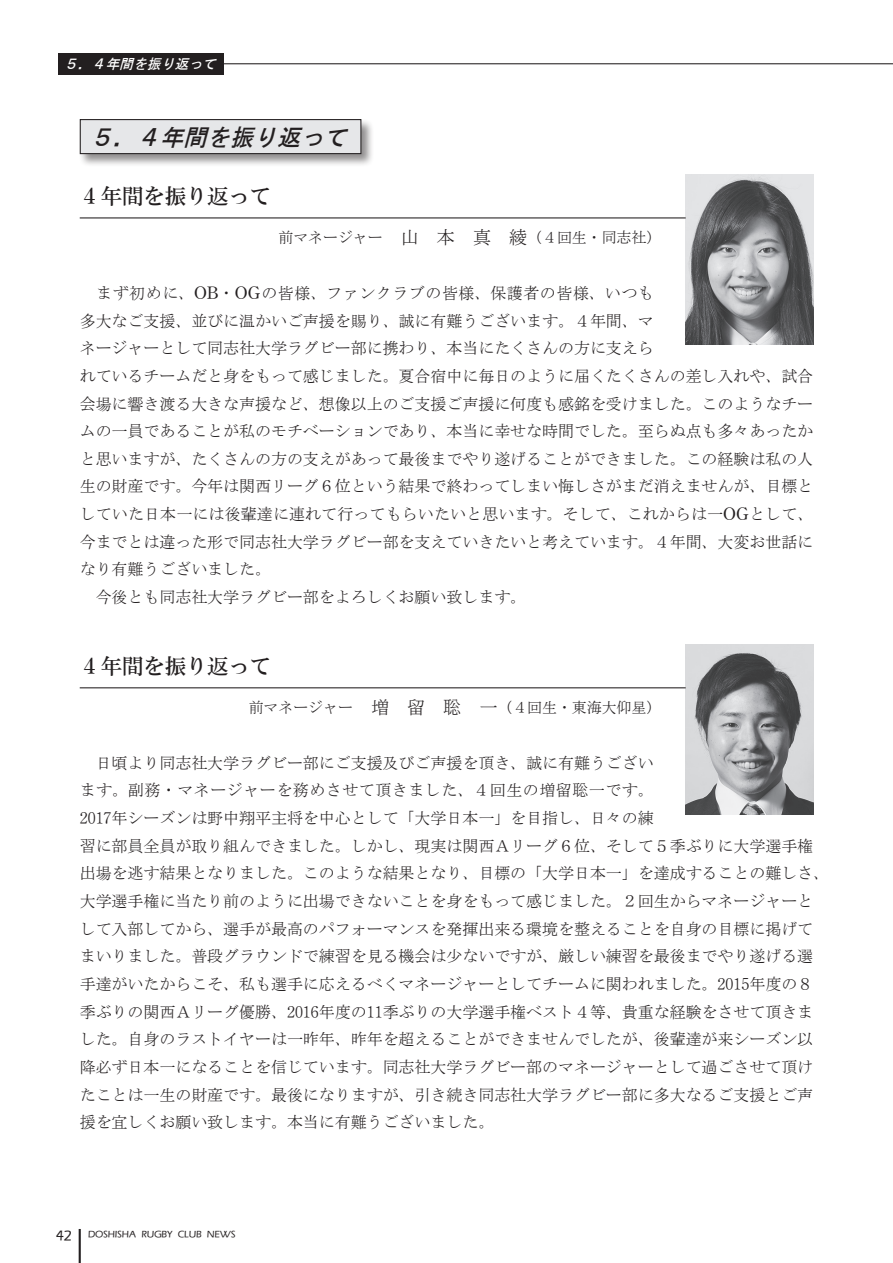
<style>
.page{position:relative;width:893px;height:1263px;background:#fff}
.page>*{position:absolute;margin:0;border:0;box-sizing:border-box;transform-origin:0 0}
.t1{font:italic 23.4px "Rg Gothic Bd 90 ms RKSJ H";color:#231f20}
.見出し{font:21.3px "Rg H Mincho Bd 90 ms RKSJ H";color:#231f20}
.本文{font:15.9px/27.6px "Rg H Mincho Lt 90 ms RKSJ H";color:#231f20}
.氏名_肩書{font:14.85px "Rg H Mincho Lt 90 ms RKSJ H";color:#231f20}
.t2{font:italic 13.8px "Rg Gothic Bd 90 ms RKSJ H";color:#fff}
.t3{font:10.65px "RFITC Eras Md";color:#231f20}
.s1{font-size:18px}
.s2{font-family:"RF Century OS"}
.s3{font-size:15.9px}
</style>
<div class="page">
<hr style="left:80px;top:63px;width:813px;height:1px;background:#231f20">
<div style="left:58px;top:53px;width:166px;height:21px;background:#231f20"></div>
<hr style="left:79px;top:1229px;width:2px;height:34px;background:#231f20">
<div style="left:79px;top:118px;width:295px;height:49px;background:#231f20;opacity:.5"></div>
<div style="left:80px;top:120px;width:281px;height:34px;background:#e6e7e9"></div>
<div style="left:80px;top:119px;width:281px;height:35px;border:1px solid #231f20"></div>
<img style="left:686px;top:174px;width:127px;height:170px">
<hr style="left:80px;top:217px;width:606px;height:1px;background:#231f20">
<img style="left:686px;top:644px;width:127px;height:170px">
<hr style="left:80px;top:687px;width:606px;height:1px;background:#231f20">
<p class="t2" style="left:64px;top:57px;width:158px">５．４年間を振り返って</p>
<p class="t1" style="left:90px;top:125px;width:266px">５．４年間を振り返って</p>
<p class="見出し" style="left:80px;top:185px;width:193px">４年間を振り返って</p>
<p class="氏名_肩書" style="left:279px;top:230px;width:384px">前マネージャー<span class="s1">　山　本　真　綾</span>（４回生・同志社）</p>
<p class="本文" style="left:80px;top:280px;width:735px">　まず初めに、<span class="s2">OB</span>・<span class="s2">OG</span>の皆様、ファンクラブの皆様、保護者の皆様、いつも<br>多大なご支援、並びに温かいご声援を賜り、誠に有難うございます。４年間、マ<br>ネージャーとして同志社大学ラグビー部に携わり、本当にたくさんの方に支えら<br>れているチームだと身をもって感じました。夏合宿中に毎日のように届くたくさんの差し入れや、試合会場に響き渡る大きな声援など、想像以上のご支援ご声援に何度も感銘を受けました。このようなチームの一員であることが私のモチベーションであり、本当に幸せな時間でした。至らぬ点も多々あったかと思いますが、たくさんの方の支えがあって最後までやり遂げることができました。この経験は私の人生の財産です。今年は関西リーグ６位という結果で終わってしまい悔しさがまだ消えませんが、目標としていた日本一には後輩達に連れて行ってもらいたいと思います。そして、これからは一<span class="s2">OG</span>として、今までとは違った形で同志社大学ラグビー部を支えていきたいと考えています。４年間、大変お世話になり有難うございました。</p>
<p class="本文" style="left:80px;top:584px;width:448px">　今後とも同志社大学ラグビー部をよろしくお願い致します。</p>
<p class="見出し" style="left:80px;top:655px;width:193px">４年間を振り返って</p>
<p class="氏名_肩書" style="left:249px;top:700px;width:414px">前マネージャー<span class="s1">　増　留　聡　一</span>（４回生・東海大仰星）</p>
<p class="本文" style="left:80px;top:749px;width:751px">　日頃より同志社大学ラグビー部にご支援及びご声援を頂き、誠に有難うござい<br>ます。副務・マネージャーを務めさせて頂きました、４回生の増留聡一です。<br>2017年シーズンは野中翔平主将を中心として「大学日本一」を目指し、日々の練<br>習に部員全員が取り組んできました。しかし、現実は関西Ａリーグ６位、そして５季ぶりに大学選手権出場を逃す結果となりました。このような結果となり、目標の「大学日本一」を達成することの難しさ、大学選手権に当たり前のように出場できないことを身をもって感じました。２回生からマネージャーとして入部してから、選手が最高のパフォーマンスを発揮出来る環境を整えることを自身の目標に掲げてまいりました。普段グラウンドで練習を見る機会は少ないですが、厳しい練習を最後までやり遂げる選手達がいたからこそ、私も選手に応えるべくマネージャーとしてチームに関われました。2015年度の８季ぶりの関西Ａリーグ優勝、2016年度の11季ぶりの大学選手権ベスト４等、貴重な経験をさせて頂きました。自身のラストイヤーは一昨年、昨年を超えることができませんでしたが、後輩達が来シーズン以降必ず日本一になることを信じています。同志社大学ラグビー部のマネージャーとして過ごさせて頂けたことは一生の財産です。最後になりますが、引き続き同志社大学ラグビー部に多大なるご支援とご声援を宜しくお願い致します。本当に有難うございました。</p>
<p class="t3" style="left:56px;top:1229px;width:181px"><span class="s3">42</span> DOSHISHA RUGBY CLUB NEWS</p>
</div>
